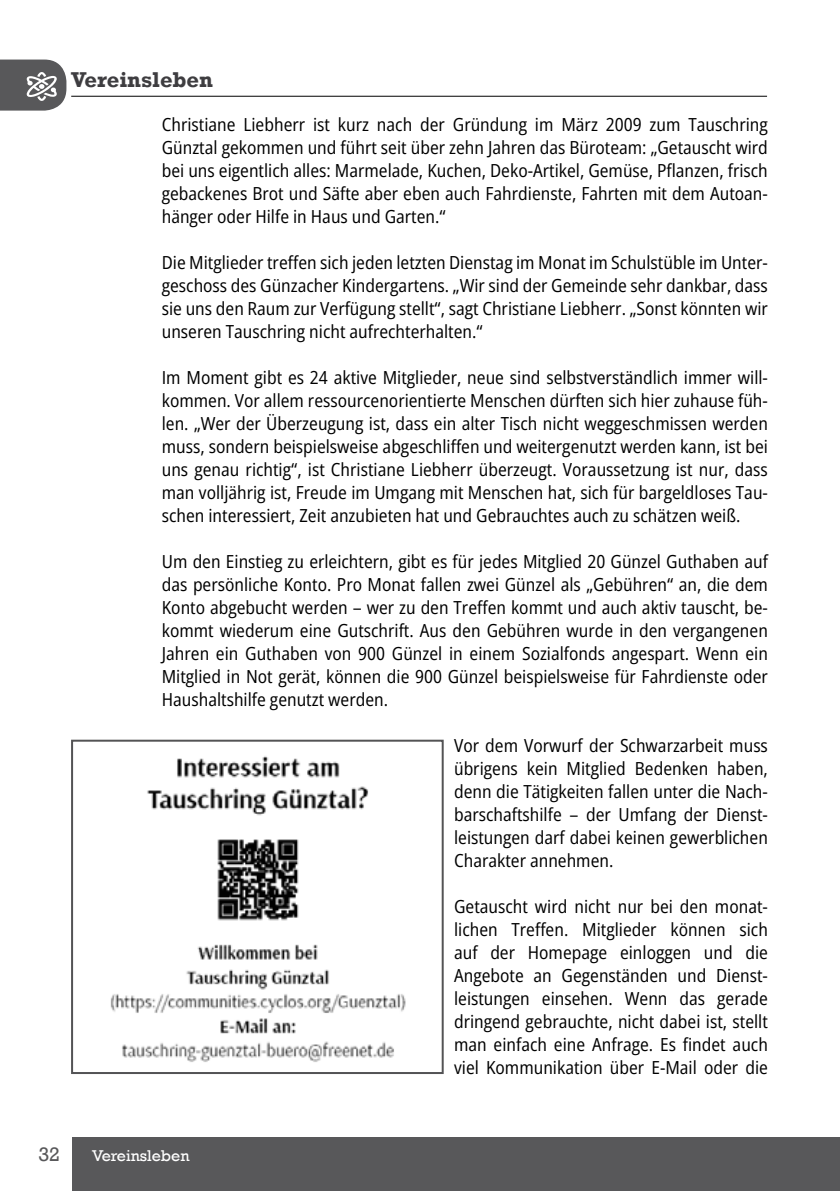
<style>
.page{position:relative;width:840px;height:1191px;background:#fff}
.page>*{position:absolute;margin:0;border:0;box-sizing:border-box;transform-origin:0 0}
.t1{font:700 22px "Rockwell";color:#3e3d40}
.t2{font:semi-condensed 18px/23px "Open Sans";color:#000;text-align:justify}
.t3{font:16px "Rockwell";color:#fff}
</style>
<div class="page">
<svg style="left:0;top:60px;width:66px;height:51px"></svg>
<div style="left:72px;top:1137px;width:767px;height:54px;background:#58585a"></div>
<hr style="left:71px;top:96px;width:695px;height:1px;background:#000">
<img style="left:110px;top:756px;width:296px;height:306px">
<div style="left:71px;top:739px;width:372px;height:335px;border:2px solid #535355"></div>
<p class="t1" style="left:71px;top:66px;width:143px">Vereinsleben</p>
<p class="t2" style="left:162px;top:112px;width:607px">Christiane Liebherr ist kurz nach der Gründung im März 2009 zum Tauschring Günztal gekommen und führt seit über zehn Jahren das Büroteam: „Getauscht wird bei uns eigentlich alles: Marmelade, Kuchen, Deko-Artikel, Gemüse, Pflanzen, frisch gebackenes Brot und Säfte aber eben auch Fahrdienste, Fahrten mit dem Autoan&shy;hänger oder Hilfe in Haus und Garten.“</p>
<p class="t2" style="left:162px;top:250px;width:607px">Die Mitglieder treffen sich jeden letzten Dienstag im Monat im Schulstüble im Unter&shy;geschoss des Günzacher Kindergartens. „Wir sind der Gemeinde sehr dankbar, dass sie uns den Raum zur Verfügung stellt“, sagt Christiane Liebherr. „Sonst könnten wir unseren Tauschring nicht aufrechterhalten.“</p>
<p class="t2" style="left:162px;top:365px;width:607px">Im Moment gibt es 24 aktive Mitglieder, neue sind selbstverständlich immer will&shy;kommen. Vor allem ressourcenorientierte Menschen dürften sich hier zuhause füh&shy;len. „Wer der Überzeugung ist, dass ein alter Tisch nicht weggeschmissen werden muss, sondern beispielsweise abgeschliffen und weitergenutzt werden kann, ist bei uns genau richtig“, ist Christiane Liebherr überzeugt. Voraussetzung ist nur, dass man volljährig ist, Freude im Umgang mit Menschen hat, sich für bargeldloses Tau&shy;schen interessiert, Zeit anzubieten hat und Gebrauchtes auch zu schätzen weiß.</p>
<p class="t2" style="left:162px;top:550px;width:607px">Um den Einstieg zu erleichtern, gibt es für jedes Mitglied 20 Günzel Guthaben auf das persönliche Konto. Pro Monat fallen zwei Günzel als „Gebühren“ an, die dem Konto abgebucht werden – wer zu den Treffen kommt und auch aktiv tauscht, be&shy;kommt wiederum eine Gutschrift. Aus den Gebühren wurde in den vergangenen Jahren ein Guthaben von 900 Günzel in einem Sozialfonds angespart. Wenn ein Mitglied in Not gerät, können die 900 Günzel beispielsweise für Fahrdienste oder Haushaltshilfe genutzt werden.</p>
<p class="t2" style="left:454px;top:734px;width:315px">Vor dem Vorwurf der Schwarzarbeit muss übrigens kein Mitglied Bedenken haben, denn die Tätigkeiten fallen unter die Nach&shy;barschaftshilfe – der Umfang der Dienst&shy;leistungen darf dabei keinen gewerblichen Charakter annehmen.</p>
<p class="t2" style="left:454px;top:895px;width:315px">Getauscht wird nicht nur bei den monat&shy;lichen Treffen. Mitglieder können sich auf der Homepage einloggen und die Angebote an Gegenständen und Dienst&shy;leistungen einsehen. Wenn das gerade dringend gebrauchte, nicht dabei ist, stellt man einfach eine Anfrage. Es findet auch viel Kommunikation über E-Mail oder die</p>
<p class="t3" style="left:92px;top:1146px;width:99px">Vereinsleben</p>
</div>
